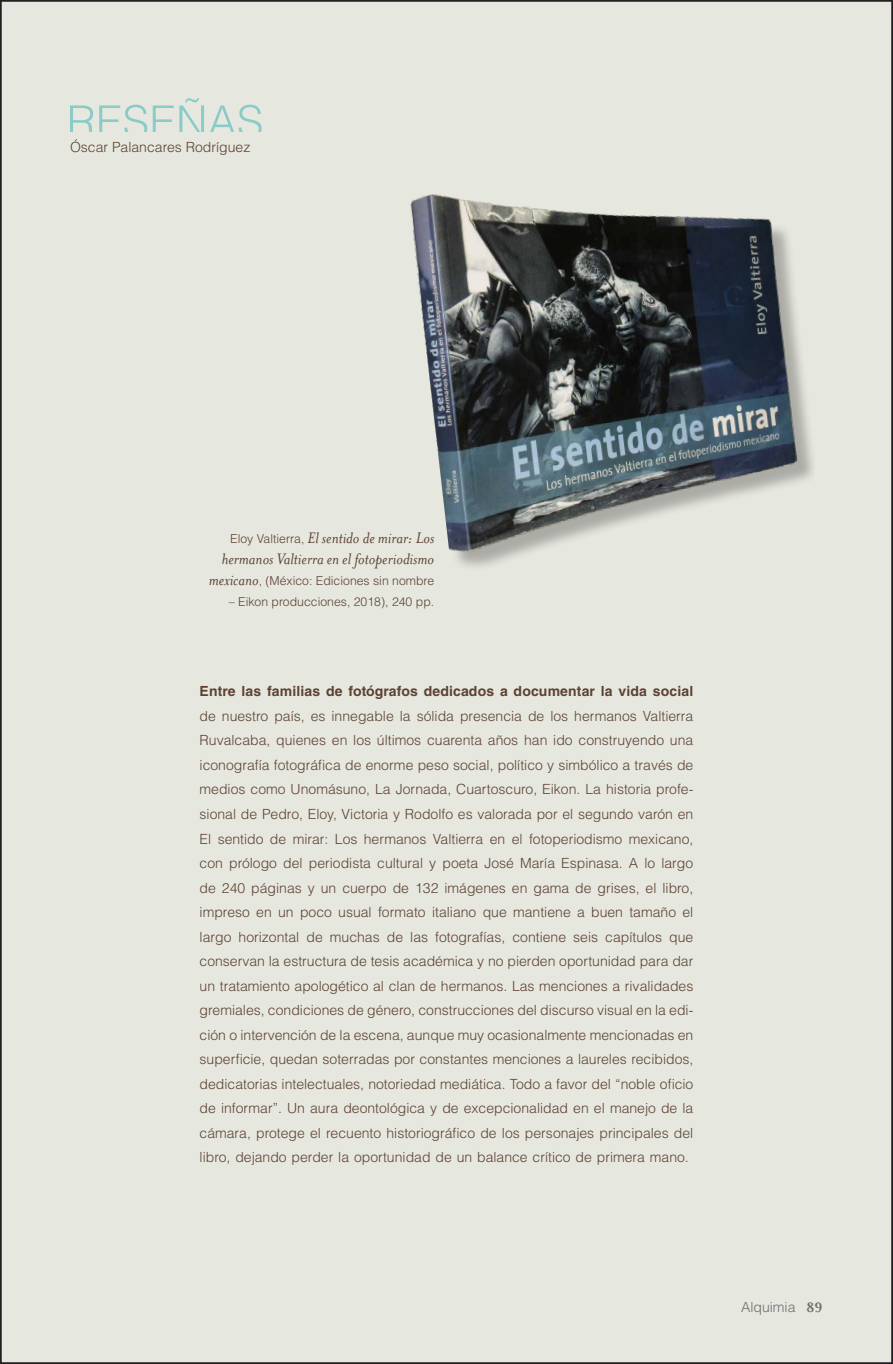
<style>
.page{position:relative;width:893px;height:1364px;background:#fff}
.page>*{position:absolute;margin:0;border:0;box-sizing:border-box;transform-origin:0 0}
.S4_Nombre_de_libro{font:italic 17.5px/21px "Mrs Eaves OT";color:#5d4232;text-align:center}
.S5_Párrafo_inicial{font:300 14px/24.5px "Helvetica LT Std";color:#5d4232;text-align:justify}
.S3_Autores{font:300 14px "Helvetica LT Std";color:#5d4232}
.t1{font:300 14px "Helvetica LT Std";color:#6c6d70}
.S4_Nombre_de_libro-2{font:300 12.25px "Helvetica LT Std";color:#5d4232}
.s1{font-family:"Helvetica LT Std";font-weight:300;font-style:normal;font-size:12.25px}
.s2{font-family:"Mrs Eaves OT";font-weight:400;font-style:italic;font-size:17.5px}
.s3{font-weight:700}
.s4{font-family:"Mrs Eaves OT";font-weight:700;font-size:15.75px}
</style>
<div class="page">
<div style="left:1px;top:1px;width:891px;height:1361px;background:#e6e7df"></div>
<div style="left:414px;top:198px;width:400px;height:374px;background:#231f20;opacity:.3"></div>
<img style="left:410px;top:194px;width:394px;height:360px">
<svg style="left:70px;top:98px;width:191px;height:34px"></svg>
<p class="S3_Autores" style="left:70px;top:139px;width:182px">Óscar Palancares Rodríguez</p>
<p class="S4_Nombre_de_libro" style="left:222px;top:527px;width:214px"><span class="s1">Eloy Valtierra,</span> El sentido de mirar: Los hermanos Valtierra en el fotoperiodismo</p>
<p class="S4_Nombre_de_libro-2" style="left:209px;top:573px;width:227px"><span class="s2">mexicano</span>, (México: Ediciones sin nombre</p>
<p class="S4_Nombre_de_libro-2" style="left:229px;top:594px;width:207px">– Eikon producciones, 2018), 240 pp.</p>
<p class="S5_Párrafo_inicial" style="left:200px;top:679px;width:495px"><span class="s3">Entre las familias de fotógrafos dedicados a documentar la vida social </span>de nuestro país, es innegable la sólida presencia de los hermanos Valtierra Ruvalcaba, quienes en los últimos cuarenta años han ido construyendo una iconografía fotográfica de enorme peso social, político y simbólico a través de medios como Unomásuno, La Jornada, Cuartoscuro, Eikon. La historia profe&shy;sional de Pedro, Eloy, Victoria y Rodolfo es valorada por el segundo varón en El sentido de mirar: Los hermanos Valtierra en el fotoperiodismo mexicano, con prólogo del periodista cultural y poeta José María Espinasa. A lo largo de 240 páginas y un cuerpo de 132 imágenes en gama de grises, el libro, impreso en un poco usual formato italiano que mantiene a buen tamaño el largo horizontal de muchas de las fotografías, contiene seis capítulos que conservan la estructura de tesis académica y no pierden oportunidad para dar un tratamiento apologético al clan de hermanos. Las menciones a rivalidades gremiales, condiciones de género, construcciones del discurso visual en la edi&shy;ción o intervención de la escena, aunque muy ocasionalmente mencionadas en superficie, quedan soterradas por constantes menciones a laureles recibidos, dedicatorias intelectuales, notoriedad mediática. Todo a favor del “noble oficio de informar”. Un aura deontológica y de excepcionalidad en el manejo de la cámara, protege el recuento historiográfico de los personajes principales del libro, dejando perder la oportunidad de un balance crítico de primera mano.</p>
<p class="t1" style="left:741px;top:1298px;width:83px">Alquimia <span class="s4">89</span></p>
</div>
